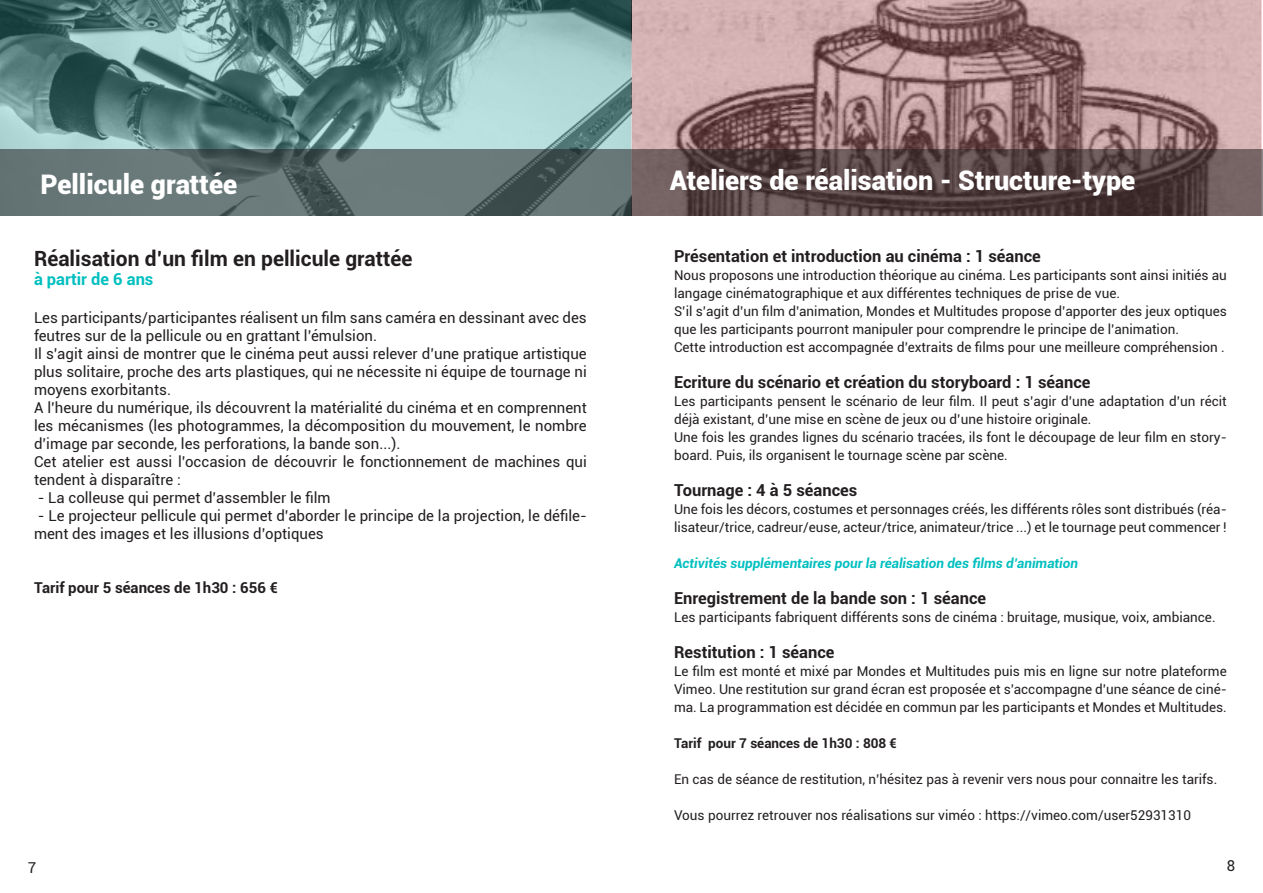
<style>
.page{position:relative;width:1263px;height:893px;background:#fff}
.page>*{position:absolute;margin:0;border:0;box-sizing:border-box;transform-origin:0 0}
.t1{font:900 27px "Roboto";color:#fff}
.t2{font:700 21px "Roboto";color:#231f20}
.t3{font:700 16.5px "Roboto";color:#231f20}
.t4{font:700 16.5px "Roboto";color:#00bfbf}
.t5{font:15px/18px "Roboto";color:#231f20}
.t6{font:700 15px "Roboto";color:#231f20}
.t7{font:13.5px/18px "Roboto";color:#231f20}
.t8{font:italic 700 13.5px "Roboto";color:#00bfbf}
.t9{font:700 13.5px "Roboto";color:#231f20}
</style>
<div class="page">
<svg style="left:632px;top:0;width:629px;height:216px;background:#b08e8f"></svg>
<svg style="left:0;top:0;width:631px;height:149px;background:#6f9595"></svg>
<svg style="left:632px;top:148px;width:631px;height:67px;background:#574546"></svg>
<svg style="left:0;top:149px;width:631px;height:67px;background:#607070"></svg>
<p class="t1" style="left:40px;top:165px;width:198px">Pellicule grattée</p>
<p class="t2" style="left:34px;top:243px;width:380px">Réalisation d’un film en pellicule grattée</p>
<p class="t4" style="left:34px;top:268px;width:121px">à partir de 6 ans</p>
<p class="t5" style="left:34px;top:308px;width:554px">Les participants/participantes réalisent un film sans caméra en dessinant avec des feutres sur de la pellicule ou en grattant l’émulsion.</p>
<p class="t5" style="left:34px;top:344px;width:554px;text-align:justify">Il s’agit ainsi de montrer que le cinéma peut aussi relever d’une pratique artistique plus solitaire, proche des arts plastiques, qui ne nécessite ni équipe de tournage ni moyens exorbitants.</p>
<p class="t5" style="left:34px;top:398px;width:554px;text-align:justify">A l’heure du numérique, ils découvrent la matérialité du cinéma et en comprennent les mécanismes (les photogrammes, la décomposition du mouvement, le nombre d’image par seconde, les perforations, la bande son...).</p>
<p class="t5" style="left:34px;top:452px;width:554px">Cet atelier est aussi l’occasion de découvrir le fonctionnement de machines qui tendent à disparaître :</p>
<p class="t5" style="left:38px;top:488px;width:294px">- La colleuse qui permet d’assembler le film</p>
<p class="t5" style="left:34px;top:506px;width:554px">- Le projecteur pellicule qui permet d’aborder le principe de la projection, le défile&shy;ment des images et les illusions d’optiques</p>
<p class="t6" style="left:34px;top:577px;width:246px">Tarif pour 5 séances de 1h30 : 656 €</p>
<p class="t1" style="left:670px;top:162px;width:467px">Ateliers de réalisation - Structure-type</p>
<p class="t3" style="left:674px;top:245px;width:368px">Présentation et introduction au cinéma : 1 séance</p>
<p class="t7" style="left:674px;top:266px;width:554px">Nous proposons une introduction théorique au cinéma. Les participants sont ainsi initiés au langage cinématographique et aux différentes techniques de prise de vue.</p>
<p class="t7" style="left:674px;top:302px;width:554px">S’il s’agit d’un film d’animation, Mondes et Multitudes propose d’apporter des jeux optiques que les participants pourront manipuler pour comprendre le principe de l’animation.</p>
<p class="t7" style="left:674px;top:338px;width:552px">Cette introduction est accompagnée d’extraits de films pour une meilleure compréhension .</p>
<p class="t3" style="left:674px;top:371px;width:418px">Ecriture du scénario et création du storyboard : 1 séance</p>
<p class="t7" style="left:674px;top:392px;width:554px">Les participants pensent le scénario de leur film. Il peut s’agir d’une adaptation d’un récit déjà existant, d’une mise en scène de jeux ou d’une histoire originale.</p>
<p class="t7" style="left:674px;top:428px;width:554px">Une fois les grandes lignes du scénario tracées, ils font le découpage de leur film en story&shy;board. Puis, ils organisent le tournage scène par scène.</p>
<p class="t3" style="left:674px;top:479px;width:185px">Tournage : 4 à 5 séances</p>
<p class="t7" style="left:674px;top:500px;width:554px">Une fois les décors, costumes et personnages créés, les différents rôles sont distribués (réa&shy;lisateur/trice, cadreur/euse, acteur/trice, animateur/trice ...) et le tournage peut commencer !</p>
<p class="t8" style="left:674px;top:554px;width:406px">Activités supplémentaires pour la réalisation des films d’animation</p>
<p class="t3" style="left:674px;top:587px;width:314px">Enregistrement de la bande son : 1 séance</p>
<p class="t7" style="left:674px;top:608px;width:543px">Les participants fabriquent différents sons de cinéma : bruitage, musique, voix, ambiance.</p>
<p class="t3" style="left:674px;top:641px;width:162px">Restitution : 1 séance</p>
<p class="t7" style="left:674px;top:662px;width:554px;text-align:justify">Le film est monté et mixé par Mondes et Multitudes puis mis en ligne sur notre plateforme Vimeo. Une restitution sur grand écran est proposée et s’accompagne d’une séance de ciné&shy;ma. La programmation est décidée en commun par les participants et Mondes et Multitudes.</p>
<p class="t9" style="left:674px;top:734px;width:224px">Tarif pour 7 séances de 1h30 : 808 €</p>
<p class="t7" style="left:674px;top:770px;width:545px">En cas de séance de restitution, n’hésitez pas à revenir vers nous pour connaitre les tarifs.</p>
<p class="t7" style="left:674px;top:806px;width:518px">Vous pourrez retrouver nos réalisations sur viméo : https://vimeo.com/user52931310</p>
<p class="t5" style="left:28px;top:858px;width:10px">7</p>
<p class="t5" style="left:1227px;top:856px;width:10px">8</p>
</div>
